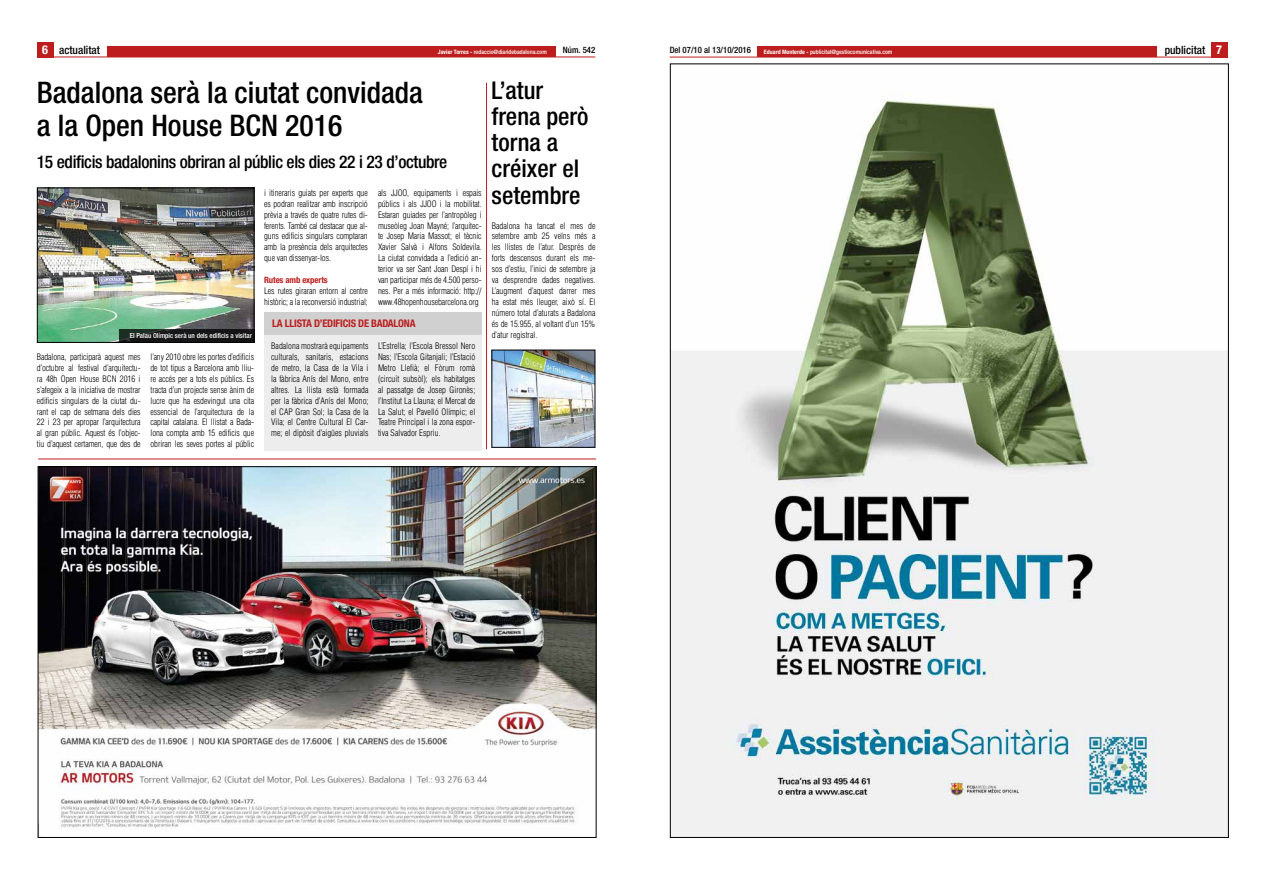
<style>
.page{position:relative;width:1265px;height:881px;background:#fff}
.page>*{position:absolute;margin:0;border:0;box-sizing:border-box;transform-origin:0 0}
.t1{font:500 condensed 29.75px/32.4px "Helvetica Neue";color:#000}
.t2{font:500 condensed 24.5px/26.2px "Helvetica Neue";color:#000}
.t3{font:500 condensed 17.5px "Helvetica Neue";letter-spacing:-.02em;color:#000}
.t4{font:500 condensed 11.38px "Helvetica Neue";color:#000}
.t5{font:700 condensed 10.5px "Helvetica Neue";letter-spacing:-.02em;color:#bd1d1d}
.t6{font:300 condensed 8.75px/10.9px "Helvetica";letter-spacing:-.01em;color:#000;text-align:justify}
.t7{font:500 condensed 8.75px "Helvetica Neue";color:#000}
.t8{font:700 condensed 8.75px "Helvetica Neue";letter-spacing:-.01em;color:#bd1d1d}
.t9{font:500 condensed 7px "Helvetica Neue";color:#fff}
.t10{font:500 condensed 6.04px "Helvetica Neue";color:#fff}
.s1{font-weight:700;font-size:12.25px;color:#fff}
.s2{font-weight:700}
</style>
<div class="page">
<div style="left:1211px;top:42px;width:17px;height:15px;background:#bd1d1d"></div>
<hr style="left:670px;top:57px;width:558px;height:1px;background:#bd1d1d">
<div style="left:757px;top:46px;width:399px;height:11px;background:#bd1d1d"></div>
<hr style="left:37px;top:57px;width:558px;height:1px;background:#bd1d1d">
<div style="left:107px;top:46px;width:448px;height:11px;background:#bd1d1d"></div>
<div style="left:37px;top:42px;width:17px;height:15px;background:#bd1d1d"></div>
<img style="left:672px;top:99px;width:554px;height:736px">
<img style="left:40px;top:468px;width:554px;height:360px">
<hr style="left:38px;top:459px;width:558px;height:1px;background:#bd1d1d">
<img style="left:494px;top:352px;width:99px;height:93px">
<hr style="left:486px;top:83px;width:1px;height:366px;background:#bd1d1d">
<img style="left:39px;top:190px;width:213px;height:150px">
<div style="left:37px;top:188px;width:217px;height:154px;border:1px solid #000"></div>
<div style="left:264px;top:335px;width:218px;height:115px;background:#ededed"></div>
<div style="left:265px;top:312px;width:217px;height:23px;background:#d0d0d0"></div>
<svg style="left:119px;top:329px;width:135px;height:13px;fill:#151517"></svg>
<h3 class="t4" style="left:42px;top:43px;width:59px"><span class="s1">6</span> actualitat</h3>
<p class="t10" style="left:438px;top:48px;width:110px"><span class="s2">Javier Torres -</span> redaccio@diaridebadalona.com</p>
<p class="t7" style="left:563px;top:45px;width:34px">Núm. 542</p>
<p class="t7" style="left:670px;top:45px;width:83px">Del 07/10 al 13/10/2016</p>
<p class="t10" style="left:764px;top:48px;width:130px"><span class="s2">Eduard Monterde -</span> publicitat@gestiocomunicativa.com</p>
<h3 class="t4" style="left:1165px;top:44px;width:59px">publicitat <span class="s1">7</span></h3>
<h1 class="t1" style="left:37px;top:76px;width:388px">Badalona serà la ciutat convidada a la Open House BCN 2016</h1>
<h3 class="t3" style="left:37px;top:151px;width:412px">15 edificis badalonins obriran al públic els dies 22 i 23 d’octubre</h3>
<p class="t9" style="left:130px;top:331px;width:124px">El Palau Olímpic serà un dels edificis a visitar</p>
<p class="t6" style="left:37px;top:351px;width:105px">Badalona, participarà aquest mes d’octubre al festival d’arquitectu&shy;ra 48h Open House BCN 2016 i s’afegeix a la iniciativa de mostrar edificis singulars de la ciutat du&shy;rant el cap de setmana dels dies 22 i 23 per apropar l’arquitectura al gran públic. Aquest és l’objec&shy;tiu d’aquest certamen, que des de</p>
<p class="t6" style="left:151px;top:351px;width:105px">l’any 2010 obre les portes d’edificis de tot tipus a Barcelona amb lliu&shy;re accés per a tots els públics. Es tracta d’un projecte sense ànim de lucre que ha esdevingut una cita essencial de l’arquitectura de la capital catalana. El llistat a Bada&shy;lona compta amb 15 edificis que obriran les seves portes al públic</p>
<p class="t6" style="left:378px;top:187px;width:105px">als JJOO, equipaments i espais públics i als JJOO i la mobilitat.<br>Estaran guiades per l’antropòleg i museòleg Joan Mayné; l’arquitec&shy;te Josep Maria Massot; el tècnic Xavier Salvà i Alfons Soldevila.<br>La ciutat convidada a l’edició an&shy;terior va ser Sant Joan Despí i hi van participar més de 4.500 perso&shy;nes. Per a més informació: http:// www.48hopenhousebarcelona.org</p>
<p class="t5" style="left:272px;top:317px;width:145px">LA LLISTA D’EDIFICIS DE BADALONA</p>
<p class="t6" style="left:271px;top:340px;width:99px">Badalona mostrarà equipaments culturals, sanitaris, estacions de metro, la Casa de la Vila i la fàbrica Anís del Mono, entre altres. La llista està formada per la fàbrica d’Anís del Mono; el CAP Gran Sol; la Casa de la Vila; el Centre Cultural El Car&shy;me; el dipòsit d’aigües pluvials</p>
<p class="t6" style="left:378px;top:340px;width:99px">L’Estrella; l’Escola Bressol Nero Nas; l’Escola Gitanjali; l’Estació Metro Llefià; el Fòrum romà (circuit subsòl); els habitatges al passatge de Josep Gironès; l’Institut La Llauna; el Mercat de La Salut; el Pavelló Olímpic; el Teatre Principal i la zona espor&shy;tiva Salvador Espriu.</p>
<p class="t6" style="left:264px;top:187px;width:105px">i itineraris guiats per experts que es podran realitzar amb inscripció prèvia a través de quatre rutes di&shy;ferents. També cal destacar que al&shy;guns edificis singulars comptaran amb la presència dels arquitectes que van dissenyar-los.</p>
<p class="t8" style="left:264px;top:275px;width:65px">Rutes amb experts</p>
<p class="t6" style="left:264px;top:285px;width:105px">Les rutes giraran entorn al centre històric; a la reconversió industrial;</p>
<h2 class="t2" style="left:492px;top:76px;width:98px">L’atur frena però torna a créixer el setembre</h2>
<p class="t6" style="left:492px;top:220px;width:105px">Badalona ha tancat el mes de setembre amb 25 veïns més a les llistes de l’atur. Després de forts descensos durant els me&shy;sos d’estiu, l’inici de setembre ja va desprendre dades negatives.<br>L’augment d’aquest darrer mes ha estat més lleuger, això sí. El número total d’aturats a Badalona és de 15.955, al voltant d’un 15% d’atur registral.</p>
</div>
